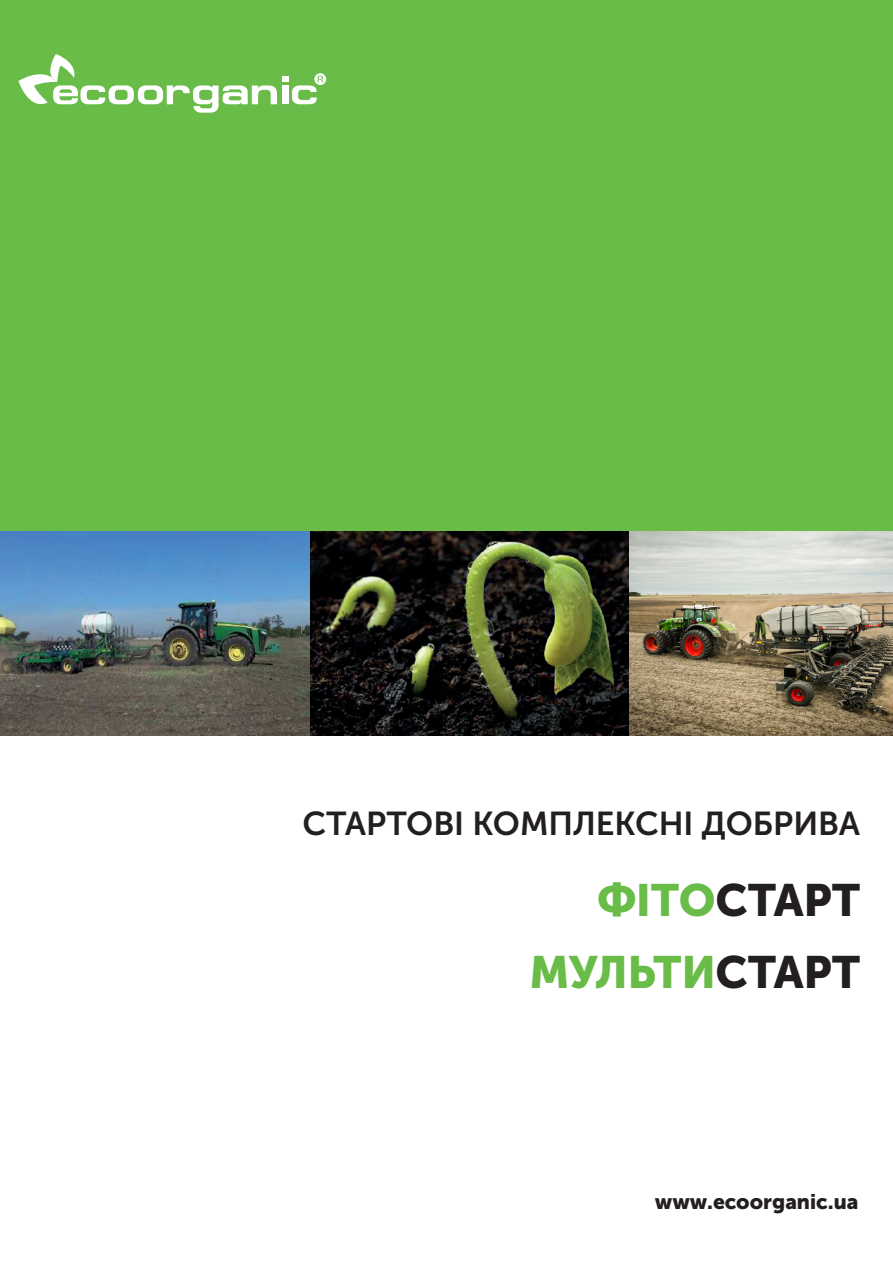
<style>
.page{position:relative;width:893px;height:1263px;background:#fff}
.page>*{position:absolute;margin:0;border:0;box-sizing:border-box;transform-origin:0 0}
.t1{font:45px "Museo Sans Cyrillic 900";color:#68bc47}
.t2{font:45px "Museo Sans Cyrillic 900";color:#231f20}
.t3{font:33px "Museo Sans Cyrillic 700";color:#231f20}
.t4{font:21px "Museo Sans Cyrillic 900";color:#231f20}
.s1{color:#68bc47}
.s2{color:#231f20}
</style>
<div class="page">
<img style="left:310px;top:531px;width:320px;height:204px">
<img style="left:0;top:531px;width:310px;height:204px">
<img style="left:630px;top:531px;width:263px;height:204px">
<div style="left:0;top:0;width:893px;height:531px;background:#68bc47"></div>
<div style="left:314px;top:73px;width:12px;height:12px;background:#fff;border-radius:50%"></div>
<svg style="left:18px;top:54px;width:306px;height:59px"></svg>
<p class="t3" style="left:303px;top:805px;width:559px">СТАРТОВІ КОМПЛЕКСНІ ДОБРИВА</p>
<p class="t2" style="left:597px;top:875px;width:264px"><span class="s1">ФІТО</span>СТАРТ</p>
<p class="t1" style="left:530px;top:947px;width:332px">МУЛЬТИ<span class="s2">СТАРТ</span></p>
<p class="t4" style="left:655px;top:1190px;width:205px">www.ecoorganic.ua</p>
</div>
